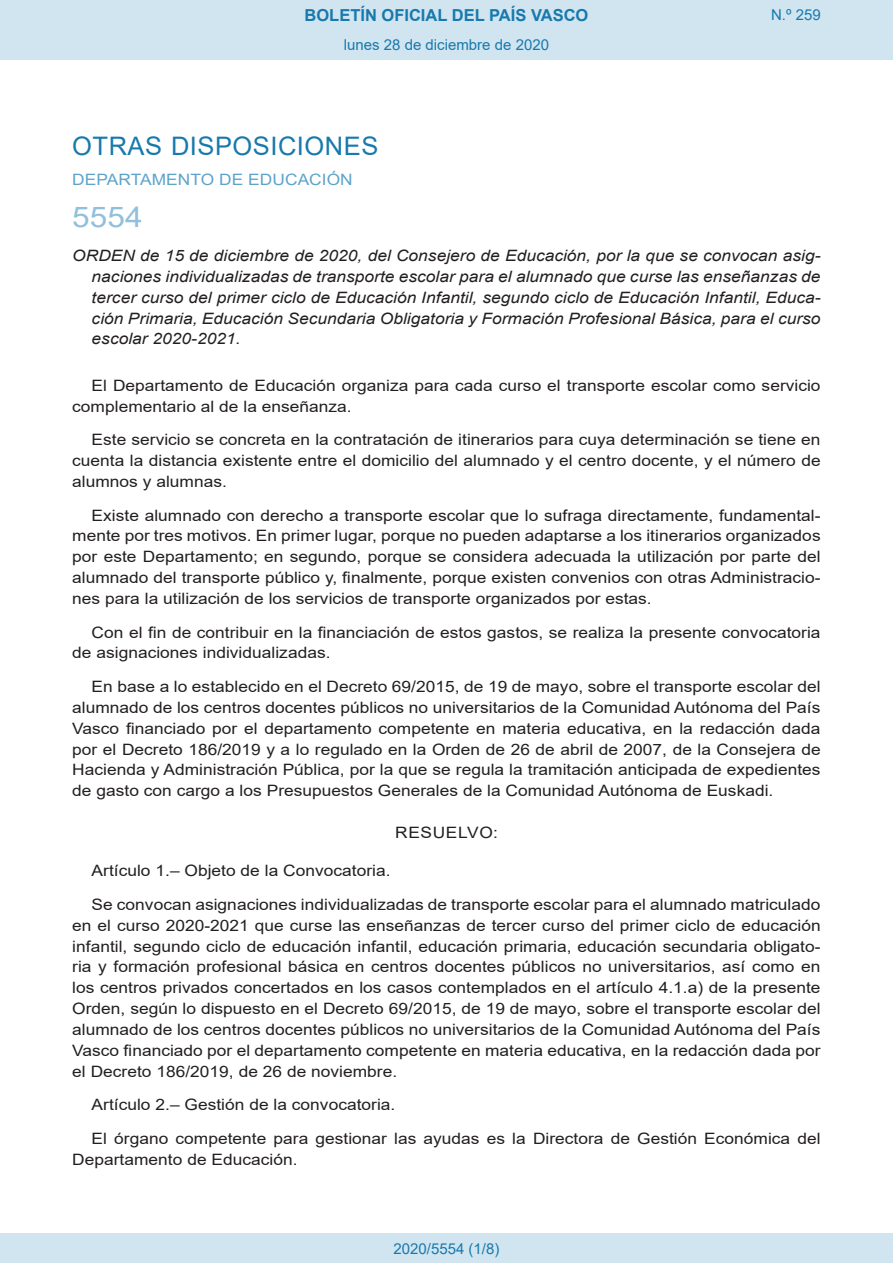
<style>
.page{position:relative;width:893px;height:1263px;background:#fff}
.page>*{position:absolute;margin:0;border:0;box-sizing:border-box;transform-origin:0 0}
.BOPVOrden{font:28.5px "Arial";color:#90c0db;scale:1.11 1}
.BOPVSeccion{font:25.5px "Arial";letter-spacing:.02em;color:#1879ad}
.t1{font:700 16.5px "Arial";color:#1879ad}
.BOPVDetalle{font:15.6px/20.9px "Arial";color:#231f20;text-align:justify;scale:1.11 1}
.BOPVTitulo{font:italic 15.6px/20.9px "Arial";color:#231f20;text-align:justify;scale:1.11 1}
.BOPVOrganismo{font:15.6px "Arial";letter-spacing:.005em;color:#5ea4ca;scale:1.11 1}
.BOPVClave{font:15.6px "Arial";letter-spacing:.035em;color:#231f20;scale:1.11 1}
.Paginacion_Centro{font:15px "Arial";color:#1879ad}
</style>
<div class="page">
<div style="left:0;top:0;width:893px;height:60px;background:#d0e5f0"></div>
<div style="left:0;top:1233px;width:893px;height:30px;background:#d0e5f0"></div>
<p class="t1" style="left:305px;top:3px;width:285px">BOLETÍN OFICIAL DEL PAÍS VASCO</p>
<p class="Paginacion_Centro" style="left:344px;top:35px;width:207px">lunes 28 de diciembre de 2020</p>
<p class="Paginacion_Centro" style="left:771px;top:5px;width:51px">N.º 259</p>
<p class="BOPVSeccion" style="left:72px;top:128px;width:308px">OTRAS DISPOSICIONES</p>
<p class="BOPVOrganismo" style="left:72px;top:168px;width:254px">DEPARTAMENTO DE EDUCACIÓN</p>
<p class="BOPVOrden" style="left:72px;top:198px;width:65px">5554</p>
<p class="BOPVTitulo" style="left:92px;top:245px;width:658px;text-indent:-19px">ORDEN de 15 de diciembre de 2020, del Consejero de Educación, por la que se convocan asig&shy;naciones individualizadas de transporte escolar para el alumnado que curse las enseñanzas de tercer curso del primer ciclo de Educación Infantil, segundo ciclo de Educación Infantil, Educa&shy;ción Primaria, Educación Secundaria Obligatoria y Formación Profesional Básica, para el curso escolar 2020-2021.</p>
<p class="BOPVDetalle" style="left:72px;top:375px;width:676px;text-indent:19px">El Departamento de Educación organiza para cada curso el transporte escolar como servicio complementario al de la enseñanza.</p>
<p class="BOPVDetalle" style="left:72px;top:429px;width:676px;text-indent:19px">Este servicio se concreta en la contratación de itinerarios para cuya determinación se tiene en cuenta la distancia existente entre el domicilio del alumnado y el centro docente, y el número de alumnos y alumnas.</p>
<p class="BOPVDetalle" style="left:72px;top:505px;width:676px;text-indent:19px">Existe alumnado con derecho a transporte escolar que lo sufraga directamente, fundamental&shy;mente por tres motivos. En primer lugar, porque no pueden adaptarse a los itinerarios organizados por este Departamento; en segundo, porque se considera adecuada la utilización por parte del alumnado del transporte público y, finalmente, porque existen convenios con otras Administracio&shy;nes para la utilización de los servicios de transporte organizados por estas.</p>
<p class="BOPVDetalle" style="left:72px;top:622px;width:676px;text-indent:19px">Con el fin de contribuir en la financiación de estos gastos, se realiza la presente convocatoria de asignaciones individualizadas.</p>
<p class="BOPVDetalle" style="left:72px;top:676px;width:676px;text-indent:19px">En base a lo establecido en el Decreto 69/2015, de 19 de mayo, sobre el transporte escolar del alumnado de los centros docentes públicos no universitarios de la Comunidad Autónoma del País Vasco financiado por el departamento competente en materia educativa, en la redacción dada por el Decreto 186/2019 y a lo regulado en la Orden de 26 de abril de 2007, de la Consejera de Hacienda y Administración Pública, por la que se regula la tramitación anticipada de expedientes de gasto con cargo a los Presupuestos Generales de la Comunidad Autónoma de Euskadi.</p>
<p class="BOPVClave" style="left:395px;top:822px;width:94px">RESUELVO:</p>
<p class="BOPVDetalle" style="left:92px;top:860px;width:271px">Artículo 1.– Objeto de la Convocatoria.</p>
<p class="BOPVDetalle" style="left:72px;top:894px;width:676px;text-indent:19px">Se convocan asignaciones individualizadas de transporte escolar para el alumnado matriculado en el curso 2020-2021 que curse las enseñanzas de tercer curso del primer ciclo de educación infantil, segundo ciclo de educación infantil, educación primaria, educación secundaria obligato&shy;ria y formación profesional básica en centros docentes públicos no universitarios, así como en los centros privados concertados en los casos contemplados en el artículo 4.1.a) de la presente Orden, según lo dispuesto en el Decreto 69/2015, de 19 de mayo, sobre el transporte escolar del alumnado de los centros docentes públicos no universitarios de la Comunidad Autónoma del País Vasco financiado por el departamento competente en materia educativa, en la redacción dada por el Decreto 186/2019, de 26 de noviembre.</p>
<p class="BOPVDetalle" style="left:92px;top:1094px;width:275px">Artículo 2.– Gestión de la convocatoria.</p>
<p class="BOPVDetalle" style="left:72px;top:1128px;width:676px;text-indent:19px">El órgano competente para gestionar las ayudas es la Directora de Gestión Económica del<br>Departamento de Educación.</p>
<p class="Paginacion_Centro" style="left:393px;top:1238px;width:107px">2020/5554 (1/8)</p>
</div>
